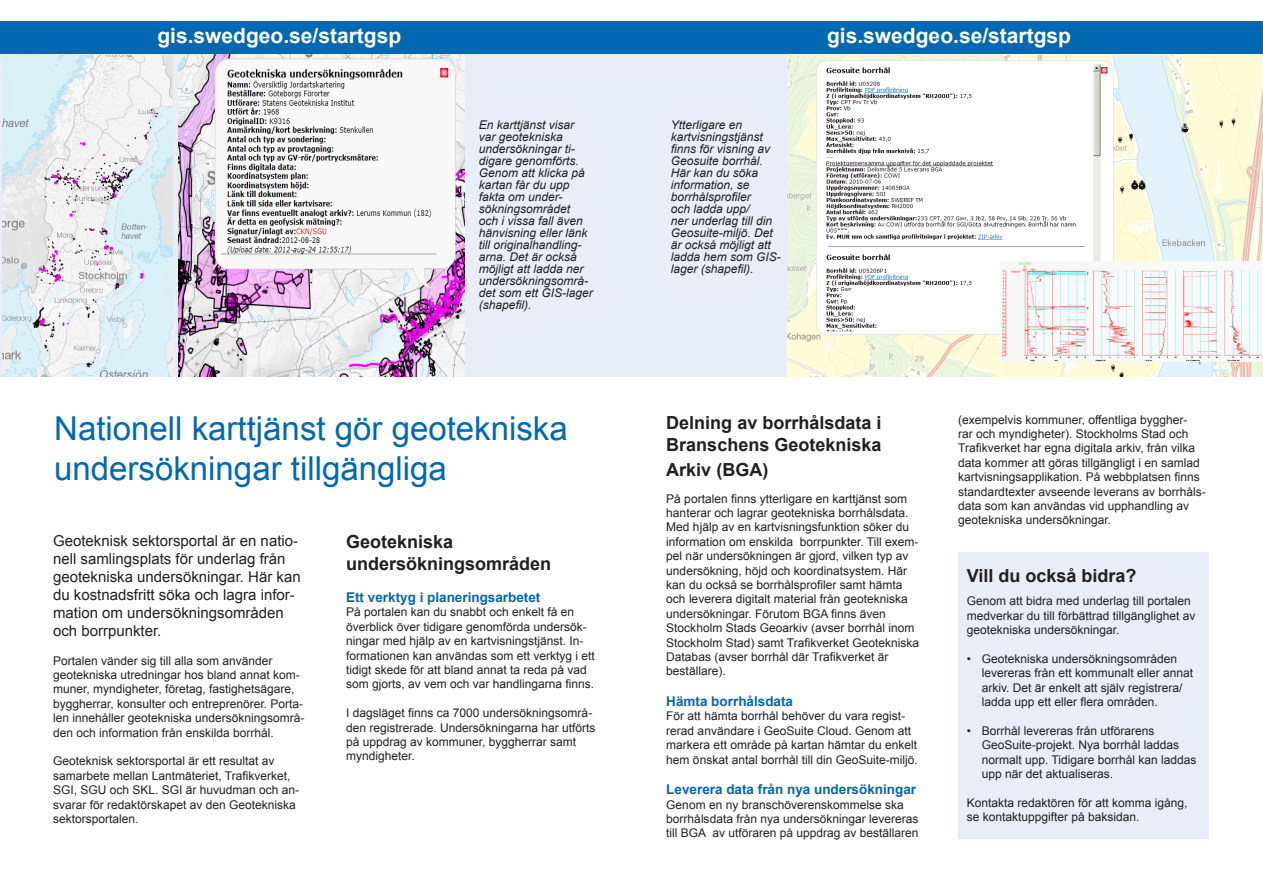
<style>
.page{position:relative;width:1263px;height:893px;background:#fff}
.page>*{position:absolute;margin:0;border:0;box-sizing:border-box;transform-origin:0 0}
.t1{font:33px/39.6px "Arial";color:#0168b3}
.t2{font:700 21px "Arial";color:#fff}
.t3{font:700 18px/21.6px "Arial";color:#231f20}
.t4{font:15px/18px "Arial";color:#231f20}
.t5{font:700 13.5px "Arial";color:#0168b3}
.t6{font:12px/14.4px "Arial";color:#231f20}
.t7{font:italic 12px/12px "Arial";color:#231f20}
</style>
<div class="page">
<div style="left:0;top:53px;width:787px;height:324px;background:#e8edf7"></div>
<div style="left:958px;top:553px;width:251px;height:286px;background:#e8edf7"></div>
<div style="left:0;top:21px;width:1263px;height:33px;background:#0168b3"></div>
<svg style="left:3px;top:55px;width:169px;height:322px"></svg>
<img style="left:178px;top:54px;width:286px;height:323px">
<img style="left:787px;top:55px;width:476px;height:322px">
<svg style="left:1000px;top:261px;width:263px;height:100px"></svg>
<p class="t2" style="left:157px;top:21px;width:245px">gis.swedgeo.se/startgsp</p>
<p class="t2" style="left:827px;top:21px;width:245px">gis.swedgeo.se/startgsp</p>
<p class="t7" style="left:479px;top:119px;width:116px">En karttjänst visar var geotekniska undersökningar ti&shy;digare genomförts.<br>Genom att klicka på kartan får du upp fakta om under&shy;sökningsområdet<br>och i vissa fall även hänvisning eller länk till originalhandling&shy;arna. Det är också möjligt att ladda ner undersökningsområ&shy;det som ett GIS-lager (shapefil).</p>
<p class="t1" style="left:54px;top:409px;width:515px">Nationell karttjänst gör geotekniska undersökningar tillgängliga</p>
<p class="t4" style="left:53px;top:532px;width:249px">Geoteknisk sektorsportal är en natio&shy;nell samlingsplats för underlag från geotekniska undersökningar. Här kan du kostnadsfritt söka och lagra infor&shy;mation om undersökningsområden och borrpunkter.</p>
<p class="t6" style="left:53px;top:653px;width:253px">Portalen vänder sig till alla som använder geotekniska utredningar hos bland annat kom&shy;muner, myndigheter, företag, fastighetsägare, byggherrar, konsulter och entreprenörer. Porta&shy;len innehåller geotekniska undersökningsområ&shy;den och information från enskilda borrhål.</p>
<p class="t6" style="left:53px;top:754px;width:248px">Geoteknisk sektorsportal är ett resultat av samarbete mellan Lantmäteriet, Trafikverket, SGI, SGU och SKL. SGI är huvudman och an&shy;svarar för redaktörskapet av den Geotekniska sektorsportalen.</p>
<p class="t3" style="left:346px;top:531px;width:207px">Geotekniska undersökningsområden</p>
<p class="t5" style="left:346px;top:588px;width:196px">Ett verktyg i planeringsarbetet</p>
<p class="t6" style="left:346px;top:605px;width:250px">På portalen kan du snabbt och enkelt få en överblick över tidigare genomförda undersök&shy;ningar med hjälp av en kartvisningstjänst. In&shy;formationen kan användas som ett verktyg i ett tidigt skede för att bland annat ta reda på vad som gjorts, av vem och var handlingarna finns.</p>
<p class="t6" style="left:346px;top:706px;width:251px">I dagsläget finns ca 7000 undersökningsområ&shy;den registrerade. Undersökningarna har utförts på uppdrag av kommuner, byggherrar samt myndigheter.</p>
<p class="t7" style="left:671px;top:119px;width:112px">Ytterligare en kartvisningstjänst finns för visning av<br>Geosuite borrhål.<br>Här kan du söka information, se borrhålsprofiler<br>och ladda upp/<br>ner underlag till din<br>Geosuite-miljö. Det är också möjligt att ladda hem som GIS&shy;lager (shapefil).</p>
<p class="t3" style="left:666px;top:413px;width:217px">Delning av borrhålsdata i<br>Branschens Geotekniska</p>
<p class="t3" style="left:666px;top:460px;width:104px">Arkiv (BGA)</p>
<p class="t6" style="left:666px;top:491px;width:254px">På portalen finns ytterligare en karttjänst som hanterar och lagrar geotekniska borrhålsdata.<br>Med hjälp av en kartvisningsfunktion söker du information om enskilda borrpunkter. Till exem&shy;pel när undersökningen är gjord, vilken typ av undersökning, höjd och koordinatsystem. Här kan du också se borrhålsprofiler samt hämta och leverera digitalt material från geotekniska undersökningar. Förutom BGA finns även Stockholm Stads Geoarkiv (avser borrhål inom Stockholm Stad) samt Trafikverket Geotekniska Databas (avser borrhål där Trafikverket är beställare).</p>
<p class="t5" style="left:666px;top:692px;width:128px">Hämta borrhålsdata</p>
<p class="t6" style="left:666px;top:709px;width:253px">För att hämta borrhål behöver du vara regist&shy;rerad användare i GeoSuite Cloud. Genom att markera ett område på kartan hämtar du enkelt hem önskat antal borrhål till din GeoSuite-miljö.</p>
<p class="t5" style="left:666px;top:780px;width:251px">Leverera data från nya undersökningar</p>
<p class="t6" style="left:666px;top:797px;width:254px">Genom en ny branschöverenskommelse ska borrhålsdata från nya undersökningar levereras till BGA av utföraren på uppdrag av beställaren</p>
<p class="t6" style="left:958px;top:412px;width:249px">(exempelvis kommuner, offentliga byggher-<br>rar och myndigheter). Stockholms Stad och Trafikverket har egna digitala arkiv, från vilka data kommer att göras tillgängligt i en samlad kartvisningsapplikation. På webbplatsen finns standardtexter avseende leverans av borrhåls&shy;data som kan användas vid upphandling av geotekniska undersökningar.</p>
<p class="t3" style="left:967px;top:565px;width:171px">Vill du också bidra?</p>
<p class="t6" style="left:967px;top:594px;width:230px">Genom att bidra med underlag till portalen medverkar du till förbättrad tillgänglighet av geotekniska undersökningar.</p>
<p class="t6" style="left:982px;top:652px;width:213px;text-indent:-15px">• Geotekniska undersökningsområden levereras från ett kommunalt eller annat arkiv. Det är enkelt att själv registrera/ ladda upp ett eller flera områden.</p>
<p class="t6" style="left:982px;top:724px;width:216px;text-indent:-15px">• Borrhål levereras från utförarens GeoSuite-projekt. Nya borrhål laddas normalt upp. Tidigare borrhål kan laddas upp när det aktualiseras.</p>
<p class="t6" style="left:967px;top:796px;width:222px">Kontakta redaktören för att komma igång, se kontaktuppgifter på baksidan.</p>
</div>
